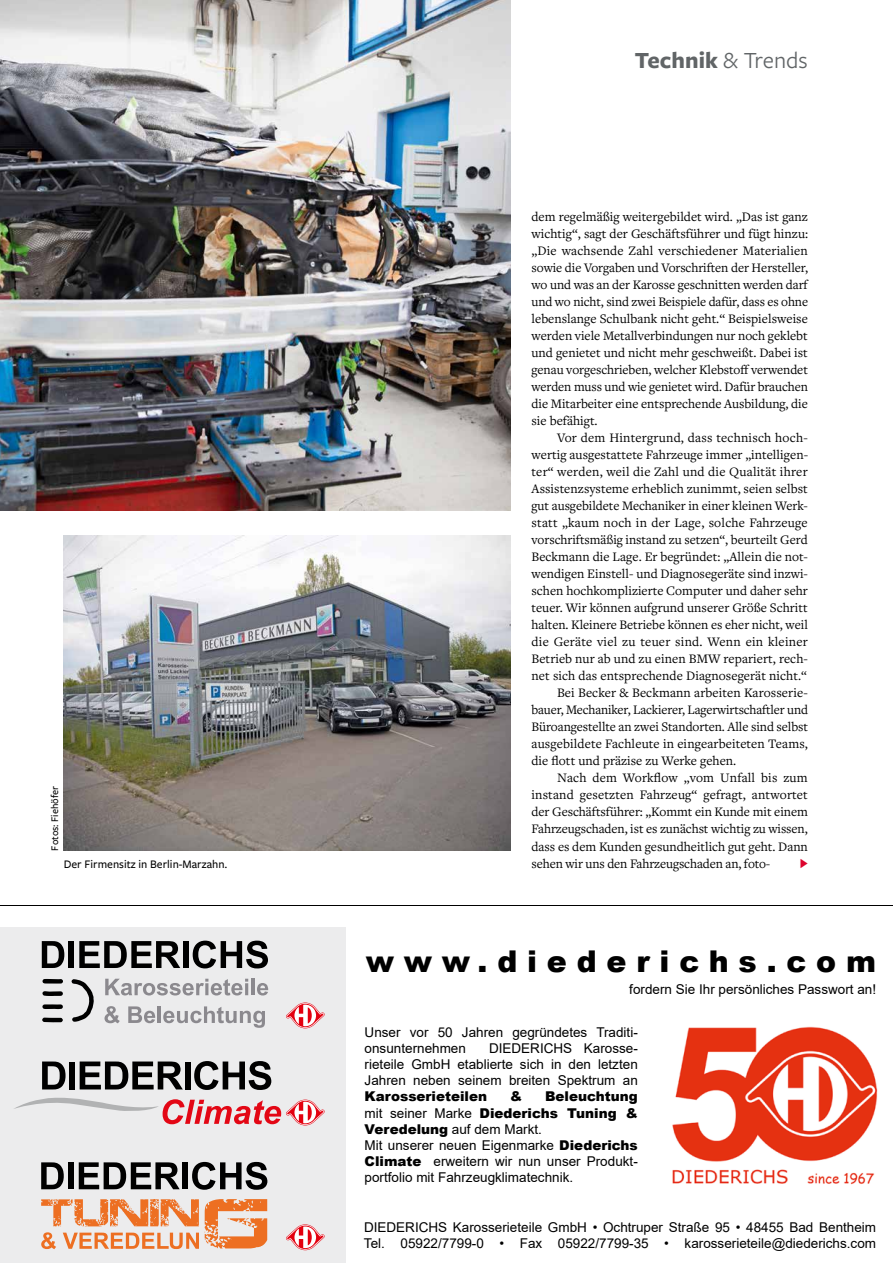
<style>
.page{position:relative;width:893px;height:1263px;background:#fff}
.page>*{position:absolute;margin:0;border:0;box-sizing:border-box;transform-origin:0 0}
.t1{font:900 30px "Arial";letter-spacing:.325em;color:#000}
.t2{font:700 24px "Freight Sans Pro";color:#616567}
.t3{font:13.5px "Freight Text Pro";color:#000}
.t4{font:13.5px/16.2px "Arial";color:#000}
.t5{font:900 13.5px "Arial";color:#000}
.t6{font:500 12px "Freight Sans Pro";color:#000}
.t7{font:500 10.5px "Freight Sans Pro";color:#000}
.s1{font-weight:400}
.s2{font-weight:900}
</style>
<div class="page">
<img style="left:0;top:0;width:510px;height:510px">
<img style="left:64px;top:536px;width:446px;height:314px">
<div style="left:0;top:927px;width:345px;height:336px;background:#ececed"></div>
<svg style="left:14px;top:1097px;width:311px;height:28px"></svg>
<svg style="left:42px;top:1061px;width:24px;height:28px"></svg>
<div style="left:69px;top:1061px;width:6px;height:28px;background:#000"></div>
<svg style="left:80px;top:1061px;width:103px;height:28px"></svg>
<div style="left:185px;top:1061px;width:6px;height:28px;background:#000"></div>
<svg style="left:194px;top:1061px;width:77px;height:29px"></svg>
<svg style="left:41px;top:1162px;width:23px;height:27px"></svg>
<div style="left:68px;top:1162px;width:6px;height:27px;background:#000"></div>
<svg style="left:79px;top:1162px;width:101px;height:27px"></svg>
<div style="left:182px;top:1162px;width:6px;height:27px;background:#000"></div>
<svg style="left:192px;top:1162px;width:75px;height:28px"></svg>
<svg style="left:41px;top:1199px;width:158px;height:27px"></svg>
<svg style="left:205px;top:1199px;width:62px;height:49px"></svg>
<svg style="left:41px;top:1232px;width:15px;height:17px"></svg>
<svg style="left:63px;top:1232px;width:136px;height:17px"></svg>
<svg style="left:71px;top:979px;width:23px;height:43px"></svg>
<svg style="left:43px;top:979px;width:20px;height:4px"></svg>
<svg style="left:42px;top:991px;width:21px;height:5px"></svg>
<svg style="left:42px;top:1004px;width:21px;height:5px"></svg>
<svg style="left:42px;top:1017px;width:21px;height:5px"></svg>
<svg style="left:42px;top:941px;width:22px;height:27px"></svg>
<div style="left:69px;top:941px;width:5px;height:27px;background:#000"></div>
<svg style="left:79px;top:941px;width:101px;height:27px"></svg>
<div style="left:183px;top:941px;width:5px;height:27px;background:#000"></div>
<svg style="left:193px;top:941px;width:75px;height:27px"></svg>
<svg style="left:105px;top:979px;width:143px;height:16px"></svg>
<hr style="left:251px;top:979px;width:4px;height:16px;background:#8b898e">
<svg style="left:257px;top:983px;width:11px;height:12px"></svg>
<svg style="left:104px;top:1006px;width:16px;height:17px"></svg>
<svg style="left:128px;top:1006px;width:27px;height:17px"></svg>
<hr style="left:158px;top:1006px;width:3px;height:17px;background:#8b898e">
<svg style="left:163px;top:1006px;width:102px;height:22px"></svg>
<svg style="left:286px;top:1002px;width:39px;height:26px"></svg>
<svg style="left:286px;top:1224px;width:39px;height:26px"></svg>
<img style="left:672px;top:1027px;width:206px;height:158px">
<img style="left:0;top:905px;width:893px;height:1px">
<p class="t7" style="left:48px;top:850px;width:66px;rotate:-90deg">Fotos: Fiehöfer</p>
<p class="t6" style="left:64px;top:855px;width:165px">Der Firmensitz in Berlin-Marzahn.</p>
<p class="t2" style="left:635px;top:44px;width:174px">Technik <span class="s1">&amp; Trends</span></p>
<p class="t3" style="left:531px;top:208px;width:278px">dem regelmäßig weitergebildet wird. „Das ist ganz</p>
<p class="t3" style="left:531px;top:225px;width:278px">wichtig“, sagt der Geschäftsführer und fügt hinzu:</p>
<p class="t3" style="left:531px;top:242px;width:278px">„Die wachsende Zahl verschiedener Materialien</p>
<p class="t3" style="left:531px;top:259px;width:278px">sowie die Vorgaben und Vorschriften der Hersteller,</p>
<p class="t3" style="left:531px;top:276px;width:278px">wo und was an der Karosse geschnitten werden darf</p>
<p class="t3" style="left:531px;top:293px;width:278px">und wo nicht, sind zwei Beispiele dafür, dass es ohne</p>
<p class="t3" style="left:531px;top:310px;width:278px">lebenslange Schulbank nicht geht.“ Beispielsweise</p>
<p class="t3" style="left:531px;top:327px;width:278px">werden viele Metallverbindungen nur noch geklebt</p>
<p class="t3" style="left:531px;top:344px;width:278px">und genietet und nicht mehr geschweißt. Dabei ist</p>
<p class="t3" style="left:531px;top:361px;width:278px">genau vorgeschrieben, welcher Klebstoff verwendet</p>
<p class="t3" style="left:531px;top:378px;width:278px">werden muss und wie genietet wird. Dafür brauchen</p>
<p class="t3" style="left:531px;top:395px;width:278px">die Mitarbeiter eine entsprechende Ausbildung, die</p>
<p class="t3" style="left:531px;top:412px;width:68px">sie befähigt.</p>
<p class="t3" style="left:557px;top:429px;width:252px">Vor dem Hintergrund, dass technisch hoch-</p>
<p class="t3" style="left:531px;top:446px;width:278px">wertig ausgestattete Fahrzeuge immer „intelligen-</p>
<p class="t3" style="left:531px;top:463px;width:278px">ter“ werden, weil die Zahl und die Qualität ihrer</p>
<p class="t3" style="left:531px;top:480px;width:278px">Assistenzsysteme erheblich zunimmt, seien selbst</p>
<p class="t3" style="left:531px;top:497px;width:278px">gut ausgebildete Mechaniker in einer kleinen Werk-</p>
<p class="t3" style="left:531px;top:514px;width:278px">statt „kaum noch in der Lage, solche Fahrzeuge</p>
<p class="t3" style="left:531px;top:531px;width:278px">vorschriftsmäßig instand zu setzen“, beurteilt Gerd</p>
<p class="t3" style="left:531px;top:548px;width:278px">Beckmann die Lage. Er begründet: „Allein die not-</p>
<p class="t3" style="left:531px;top:565px;width:278px">wendigen Einstell- und Diagnosegeräte sind inzwi-</p>
<p class="t3" style="left:531px;top:582px;width:278px">schen hochkomplizierte Computer und daher sehr</p>
<p class="t3" style="left:531px;top:599px;width:278px">teuer. Wir können aufgrund unserer Größe Schritt</p>
<p class="t3" style="left:531px;top:616px;width:278px">halten. Kleinere Betriebe können es eher nicht, weil</p>
<p class="t3" style="left:531px;top:633px;width:278px">die Geräte viel zu teuer sind. Wenn ein kleiner</p>
<p class="t3" style="left:531px;top:650px;width:278px">Betrieb nur ab und zu einen BMW repariert, rech-</p>
<p class="t3" style="left:531px;top:667px;width:277px">net sich das entsprechende Diagnosegerät nicht.“</p>
<p class="t3" style="left:557px;top:684px;width:252px">Bei Becker &amp; Beckmann arbeiten Karosserie-</p>
<p class="t3" style="left:531px;top:701px;width:278px">bauer, Mechaniker, Lackierer, Lagerwirtschaftler und</p>
<p class="t3" style="left:531px;top:718px;width:278px">Büroangestellte an zwei Standorten. Alle sind selbst</p>
<p class="t3" style="left:531px;top:735px;width:278px">ausgebildete Fachleute in eingearbeiteten Teams,</p>
<p class="t3" style="left:531px;top:752px;width:206px">die flott und präzise zu Werke gehen.</p>
<p class="t3" style="left:557px;top:769px;width:252px">Nach dem Workflow „vom Unfall bis zum</p>
<p class="t3" style="left:531px;top:786px;width:278px">instand gesetzten Fahrzeug“ gefragt, antwortet</p>
<p class="t3" style="left:531px;top:803px;width:278px">der Geschäftsführer: „Kommt ein Kunde mit einem</p>
<p class="t3" style="left:531px;top:820px;width:278px">Fahrzeugschaden, ist es zunächst wichtig zu wissen,</p>
<p class="t3" style="left:531px;top:837px;width:278px">dass es dem Kunden gesundheitlich gut geht. Dann</p>
<p class="t3" style="left:531px;top:854px;width:240px">sehen wir uns den Fahrzeugschaden an, foto-</p>
<p class="t1" style="left:366px;top:940px;width:512px">www.diederichs.com</p>
<p class="t4" style="left:629px;top:981px;width:248px">fordern Sie Ihr persönliches Passwort an!</p>
<p class="t4" style="left:365px;top:1024px;width:275px">Unser vor 50 Jahren gegründetes Traditi&shy;onsunternehmen</p>
<p class="t4" style="left:365px;top:1040px;width:275px;text-align:justify;text-indent:124px">DIEDERICHS Karosse&shy;rieteile GmbH etablierte sich in den letzten Jahren neben seinem breiten Spektrum an <span class="s2">Karosserieteilen</span></p>
<p class="t5" style="left:510px;top:1087px;width:14px">&amp;</p>
<p class="t4" style="left:365px;top:1088px;width:275px;text-indent:180px"><span class="s2">Beleuchtung </span>mit seiner Marke <span class="s2">Diederichs Tuning &amp;<br>Veredelung</span> auf dem Markt.<br>Mit unserer neuen Eigenmarke <span class="s2">Diederichs<br>Climate</span> erweitern wir nun unser Produkt&shy;portfolio mit Fahrzeugklimatechnik.</p>
<p class="t4" style="left:364px;top:1218px;width:514px">DIEDERICHS Karosserieteile GmbH • Ochtruper Straße 95 • 48455 Bad Bentheim<br>Tel. 05922/7799-0 • Fax 05922/7799-35 • karosserieteile@diederichs.com</p>
</div>
